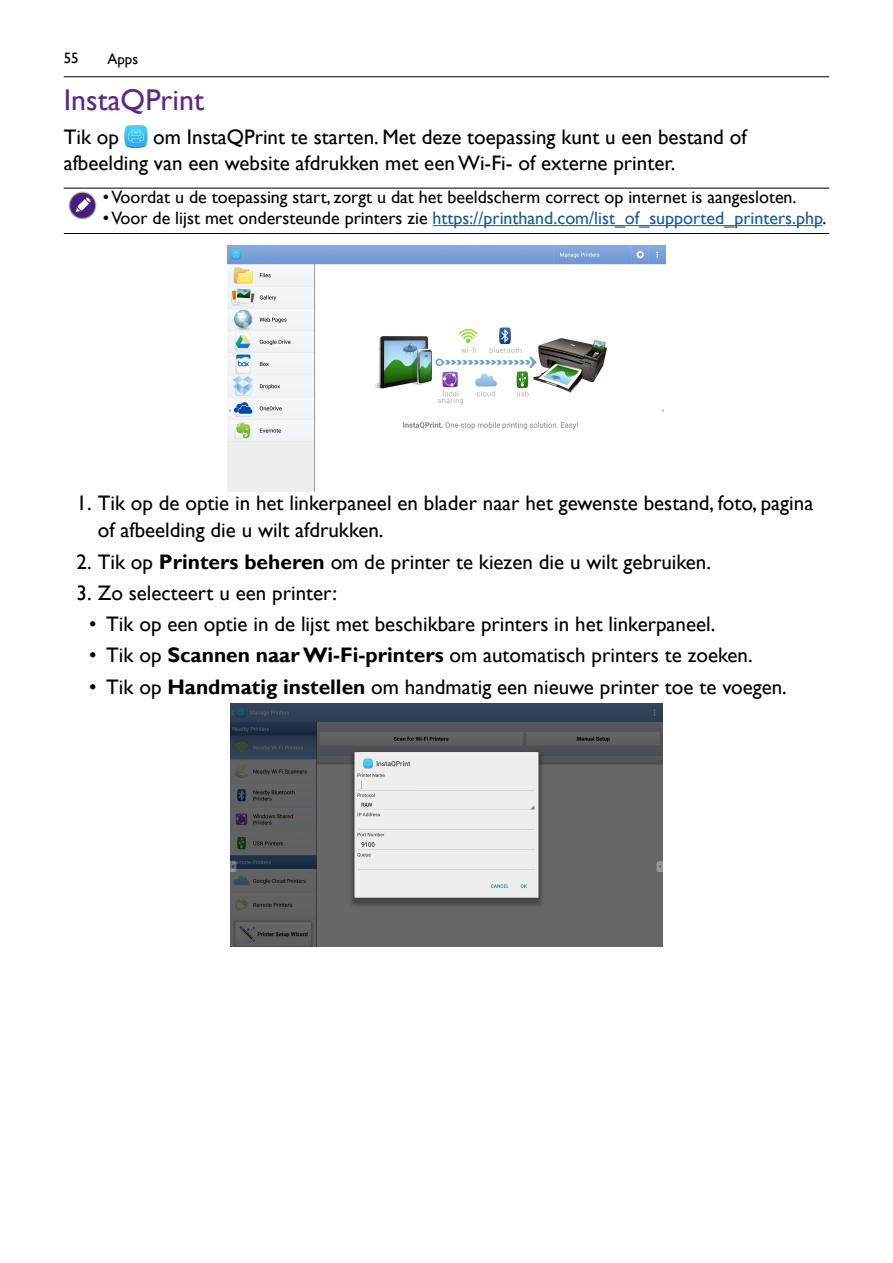
<style>
.page{position:relative;width:893px;height:1263px;background:#fff}
.page>*{position:absolute;margin:0;border:0;box-sizing:border-box;transform-origin:0 0}
.t1{font:30px "Gill Sans";color:#5b2b82}
.t2{font:21px/26.2px "Gill Sans";color:#000}
.t3{font:18px "Gill Sans";color:#165a9f}
.t4{font:18px "Gill Sans";color:#000}
.t5{font:15px "Gill Sans";color:#000}
.s1{color:#000}
.s2{font-weight:700}
</style>
<div class="page">
<hr style="left:64px;top:77px;width:765px;height:1px;background:#000">
<img style="left:125px;top:125px;width:22px;height:23px">
<hr style="left:64px;top:233px;width:36px;height:1px;background:#000">
<hr style="left:100px;top:233px;width:729px;height:1px;background:#000">
<svg style="left:64px;top:188px;width:765px;height:39px"></svg>
<hr style="left:433px;top:225px;width:389px;height:1px;background:#165a9f">
<img style="left:227px;top:245px;width:438px;height:247px">
<img style="left:230px;top:703px;width:432px;height:243px">
<p class="t5" style="left:64px;top:49px;width:16px">55</p>
<p class="t5" style="left:107px;top:50px;width:32px">Apps</p>
<h1 class="t1" style="left:64px;top:83px;width:142px">InstaQPrint</h1>
<p class="t2" style="left:64px;top:124px;width:57px">Tik op</p>
<p class="t2" style="left:64px;top:124px;width:684px;text-indent:90px">om InstaQPrint te starten. Met deze toepassing kunt u een bestand of afbeelding van een website afdrukken met een Wi-Fi- of externe printer.</p>
<p class="t4" style="left:103px;top:186px;width:695px">•Voordat u de toepassing start, zorgt u dat het beeldscherm correct op internet is aangesloten.</p>
<p class="t3" style="left:103px;top:208px;width:725px"><span class="s1">•Voor de lijst met ondersteunde printers zie</span> https://printhand.com/list_of_supported_printers.php<span class="s1">.</span></p>
<p class="t2" style="left:98px;top:490px;width:717px;line-height:27px;text-indent:-21px">1. Tik op de optie in het linkerpaneel en blader naar het gewenste bestand, foto, pagina of afbeelding die u wilt afdrukken.</p>
<p class="t2" style="left:77px;top:549px;width:636px">2. Tik op <span class="s2">Printers beheren</span> om de printer te kiezen die u wilt gebruiken.</p>
<p class="t2" style="left:77px;top:580px;width:262px">3. Zo selecteert u een printer:</p>
<p class="t2" style="left:89px;top:611px;width:628px">• Tik op een optie in de lijst met beschikbare printers in het linkerpaneel.</p>
<p class="t2" style="left:89px;top:642px;width:665px">• Tik op <span class="s2">Scannen naar Wi-Fi-printers</span> om automatisch printers te zoeken.</p>
<p class="t2" style="left:89px;top:674px;width:699px">• Tik op <span class="s2">Handmatig instellen</span> om handmatig een nieuwe printer toe te voegen.</p>
</div>
